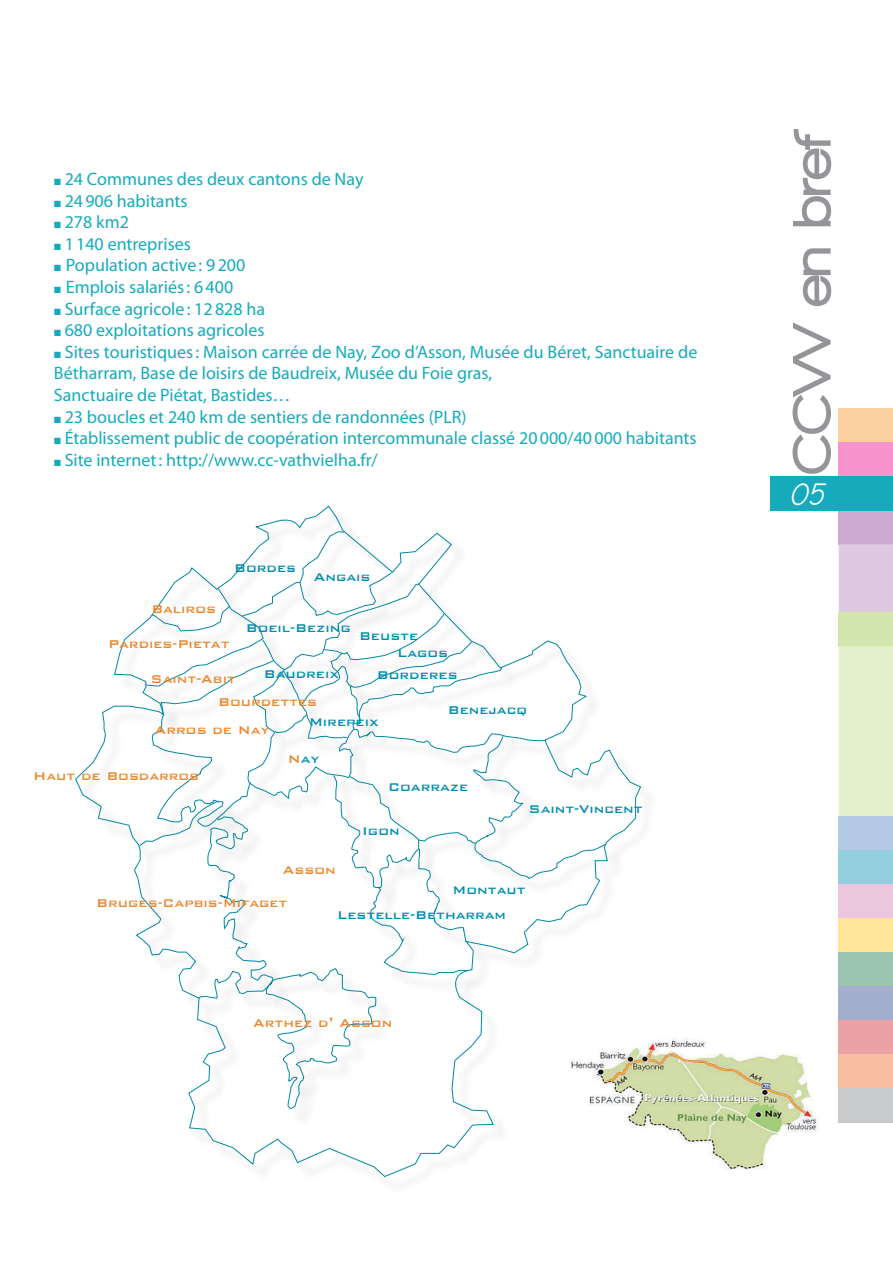
<style>
.page{position:relative;width:893px;height:1263px;background:#fff}
.page>*{position:absolute;margin:0;border:0;box-sizing:border-box;transform-origin:0 0}
.t1{font:900 55.5px "Walkway";color:#939598}
.t2{font:italic 31.5px "New Cicle Semi";color:#fff}
.t3{font:18px/21.6px "Myriad Pro";color:#15abbc}
.t4{font:500 15px/17px "Bank Gothic";color:#008db0}
.t5{font:500 15px/33px "Bank Gothic";color:#eb872c}
.s1{color:#eb872c}
</style>
<div class="page">
<div style="left:839px;top:408px;width:54px;height:34px;background:#fbd1a0"></div>
<div style="left:839px;top:442px;width:54px;height:34px;background:#f794ce"></div>
<div style="left:839px;top:510px;width:54px;height:34px;background:#cdaad2"></div>
<div style="left:839px;top:544px;width:54px;height:68px;background:#ddc9e1"></div>
<div style="left:839px;top:612px;width:54px;height:34px;background:#d2e7ad"></div>
<div style="left:839px;top:646px;width:54px;height:170px;background:#e3efcd"></div>
<div style="left:839px;top:816px;width:54px;height:34px;background:#b3c9e5"></div>
<div style="left:839px;top:850px;width:54px;height:34px;background:#94cfdd"></div>
<div style="left:839px;top:884px;width:54px;height:34px;background:#eac7df"></div>
<div style="left:839px;top:918px;width:54px;height:34px;background:#fee59a"></div>
<div style="left:839px;top:952px;width:54px;height:34px;background:#9bc5ae"></div>
<div style="left:839px;top:986px;width:54px;height:34px;background:#a3aecf"></div>
<div style="left:839px;top:1020px;width:54px;height:34px;background:#eba2a5"></div>
<div style="left:839px;top:1054px;width:54px;height:35px;background:#f9bda1"></div>
<div style="left:839px;top:1089px;width:54px;height:34px;background:#c9cacb"></div>
<div style="left:771px;top:476px;width:122px;height:34px;background:#15abbc"></div>
<img style="left:657px;top:1037px;width:162px;height:133px">
<div style="left:78px;top:508px;width:579px;height:685px;background:#231f20;opacity:.75"></div>
<svg style="left:75px;top:506px;width:566px;height:671px"></svg>
<svg style="left:139px;top:531px;width:467px;height:578px"></svg>
<p class="t3" style="left:54px;top:168px;width:311px">■ 24 Communes des deux cantons de Nay</p>
<p class="t3" style="left:54px;top:189px;width:135px">■ 24906 habitants</p>
<p class="t3" style="left:54px;top:211px;width:77px">■ 278 km2</p>
<p class="t3" style="left:54px;top:233px;width:138px">■ 1140 entreprises</p>
<p class="t3" style="left:54px;top:254px;width:193px">■ Population active: 9200</p>
<p class="t3" style="left:54px;top:276px;width:181px">■ Emplois salariés: 6400</p>
<p class="t3" style="left:54px;top:297px;width:213px">■ Surface agricole: 12828 ha</p>
<p class="t3" style="left:54px;top:319px;width:212px">■ 680 exploitations agricoles</p>
<p class="t3" style="left:54px;top:341px;width:645px">■ Sites touristiques: Maison carrée de Nay, Zoo d’Asson, Musée du Béret, Sanctuaire de<br>Bétharram, Base de loisirs de Baudreix, Musée du Foie gras,<br>Sanctuaire de Piétat, Bastides…</p>
<p class="t3" style="left:54px;top:405px;width:414px">■ 23 boucles et 240 km de sentiers de randonnées (PLR)</p>
<p class="t3" style="left:54px;top:427px;width:644px">■ Établissement public de coopération intercommunale classé 20000/40000 habitants</p>
<p class="t3" style="left:54px;top:449px;width:325px">■ Site internet: http://www.cc-vathvielha.fr/</p>
<p class="t5" style="left:151px;top:592px;width:66px">Baliros</p>
<p class="t4" style="left:234px;top:559px;width:63px">Bordes</p>
<p class="t4" style="left:314px;top:568px;width:58px">Angais</p>
<p class="t5" style="left:108px;top:627px;width:123px">Pardies-Pietat</p>
<p class="t5" style="left:151px;top:662px;width:87px">Saint-Abit</p>
<p class="t4" style="left:246px;top:619px;width:107px">Boeil-Bezing</p>
<p class="t4" style="left:264px;top:666px;width:77px">Baudreix</p>
<p class="t5" style="left:218px;top:685px;width:101px">Bourdettes</p>
<p class="t4" style="left:397px;top:627px;width:52px;text-indent:-38px">Beuste<br>Lagos</p>
<p class="t4" style="left:377px;top:666px;width:82px">Borderes</p>
<p class="t4" style="left:448px;top:702px;width:81px">Benejacq</p>
<p class="t5" style="left:155px;top:713px;width:116px">Arros de Nay</p>
<p class="t5" style="left:33px;top:759px;width:168px">Haut de Bosdarros</p>
<p class="t4" style="left:309px;top:713px;width:71px">Mirepeix</p>
<p class="t4" style="left:288px;top:750px;width:33px"><span class="s1">N</span>ay</p>
<p class="t4" style="left:388px;top:778px;width:81px">Coarraze</p>
<p class="t4" style="left:362px;top:822px;width:39px">Igon</p>
<p class="t4" style="left:529px;top:801px;width:116px">Saint-Vincent</p>
<p class="t5" style="left:96px;top:854px;width:241px;text-indent:187px">Asson<br>Bruges-Capbis-Mifaget</p>
<p class="t4" style="left:337px;top:876px;width:190px;line-height:25.5px;text-indent:115px">Montaut<br>Lestelle-Betharram</p>
<p class="t5" style="left:253px;top:1007px;width:77px">Arthez d</p>
<p class="t5" style="left:329px;top:999px;width:6px">,</p>
<p class="t5" style="left:339px;top:1007px;width:54px">Asson</p>
<h1 class="t1" style="left:782px;top:475px;width:347px;rotate:-90deg">CCVV en bref</h1>
<h2 class="t2" style="left:788px;top:478px;width:36px">05</h2>
</div>
